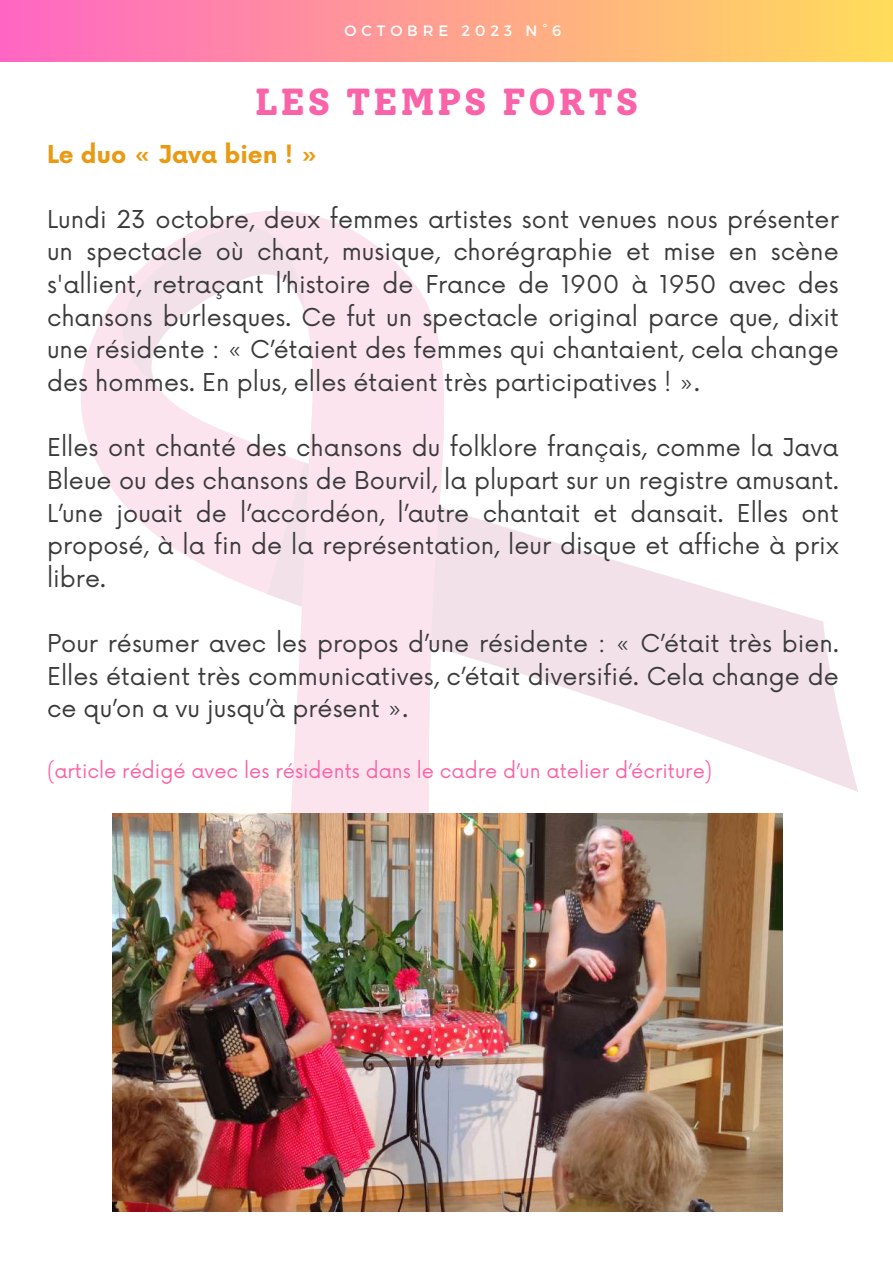
<style>
.page{position:relative;width:893px;height:1264px;background:#fff}
.page>*{position:absolute;margin:0;border:0;box-sizing:border-box;transform-origin:0 0}
.t1{font:800 37.5px "Solway";letter-spacing:.06em;color:#fa63a7}
.t2{font:24px/32.7px "Now";color:#3b3b3b;text-align:justify}
.t3{font:700 24px "Now";color:#ea9a12}
.t4{font:19.5px "Now";color:#fa63a7}
.t5{font:15px "Montserrat";letter-spacing:.32em;color:#fff}
</style>
<div class="page">
<svg style="left:764px;top:604px;width:94px;height:364px"></svg>
<svg style="left:83px;top:234px;width:681px;height:579px"></svg>
<svg style="left:81px;top:211px;width:278px;height:210px;fill:#fbe4ed"></svg>
<svg style="left:219px;top:460px;width:151px;height:158px;background:#fae6ee"></svg>
<div style="left:0;top:0;width:892px;height:62px;background:linear-gradient(to right,#ff66c4,#ffdd5a)"></div>
<img style="left:112px;top:813px;width:670px;height:398px">
<p class="t5" style="left:344px;top:21px;width:218px">OCTOBRE 2023 N°6</p>
<h1 class="t1" style="left:255px;top:79px;width:385px">LES TEMPS FORTS</h1>
<p class="t3" style="left:47px;top:141px;width:273px">Le duo « Java bien ! »</p>
<p class="t2" style="left:47px;top:204px;width:793px">Lundi 23 octobre, deux femmes artistes sont venues nous présenter un spectacle où chant, musique, chorégraphie et mise en scène s'allient, retraçant l’histoire de France de 1900 à 1950 avec des chansons burlesques. Ce fut un spectacle original parce que, dixit une résidente : « C’étaient des femmes qui chantaient, cela change des hommes. En plus, elles étaient très participatives ! ».</p>
<p class="t2" style="left:47px;top:432px;width:793px">Elles ont chanté des chansons du folklore français, comme la Java Bleue ou des chansons de Bourvil, la plupart sur un registre amusant.<br>L’une jouait de l’accordéon, l’autre chantait et dansait. Elles ont proposé, à la fin de la représentation, leur disque et affiche à prix libre.</p>
<p class="t2" style="left:47px;top:628px;width:793px">Pour résumer avec les propos d’une résidente : « C’était très bien.<br>Elles étaient très communicatives, c’était diversifié. Cela change de ce qu’on a vu jusqu’à présent ».</p>
<p class="t4" style="left:47px;top:760px;width:666px">(article rédigé avec les résidents dans le cadre d’un atelier d’écriture)</p>
</div>
